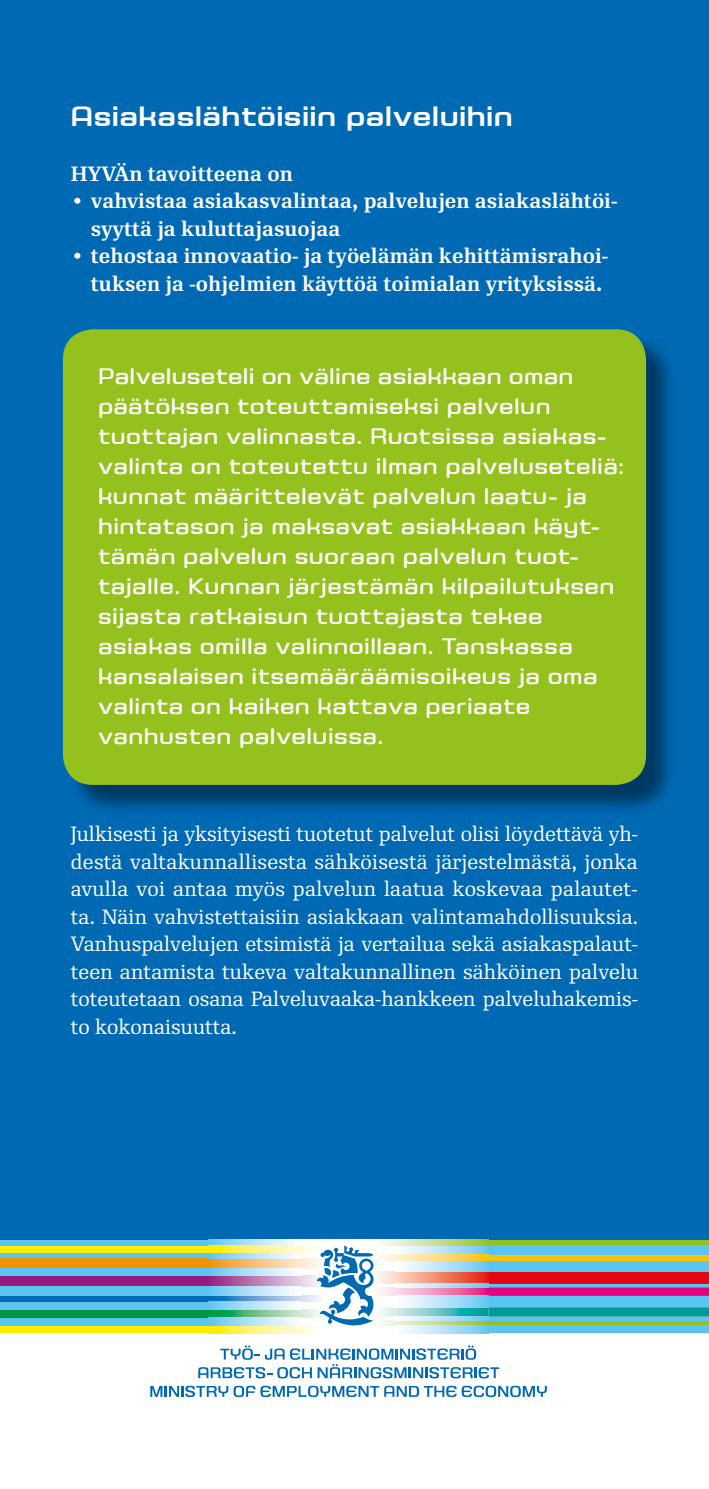
<style>
.page{position:relative;width:709px;height:1489px;background:#fff}
.page>*{position:absolute;margin:0;border:0;box-sizing:border-box;transform-origin:0 0}
.t1{font:600 25px "Saturn";letter-spacing:.04em;color:#fff}
.t2{font:500 20px/30px "Saturn";letter-spacing:.055em;color:#fff}
.t3{font:20px/27.5px "Re Public Std";color:#fff;text-align:justify}
.t4{font:700 20px/27.5px "Re Public Std";color:#fff}
</style>
<div class="page">
<div style="left:0;top:0;width:709px;height:1250px;background:#0069b4"></div>
<div style="left:0;top:1325px;width:208px;height:7px;background:#ffed00"></div>
<div style="left:0;top:1245px;width:208px;height:7px;background:#ffed00"></div>
<div style="left:0;top:1252px;width:208px;height:6px;background:#5bc5f2"></div>
<div style="left:0;top:1275px;width:208px;height:10px;background:#951b81"></div>
<div style="left:0;top:1295px;width:208px;height:6px;background:#0069b4"></div>
<div style="left:0;top:1285px;width:208px;height:10px;background:#5bc5f2"></div>
<div style="left:0;top:1309px;width:208px;height:8px;background:#009641"></div>
<div style="left:0;top:1317px;width:208px;height:8px;background:#5bc5f2"></div>
<div style="left:0;top:1301px;width:208px;height:8px;background:#5bc5f2"></div>
<div style="left:0;top:1239px;width:208px;height:6px;background:#5bc5f2"></div>
<div style="left:0;top:1258px;width:208px;height:10px;background:#f39200"></div>
<div style="left:0;top:1268px;width:208px;height:7px;background:#5bc5f2"></div>
<div style="left:488px;top:1325px;width:221px;height:7px;background:#5bc5f2"></div>
<div style="left:488px;top:1254px;width:221px;height:6px;background:#fdc300"></div>
<svg style="left:488px;top:1282px;width:221px;height:5px"></svg>
<div style="left:488px;top:1295px;width:221px;height:12px;background:#5bc5f2"></div>
<div style="left:488px;top:1287px;width:221px;height:8px;background:#e6007d"></div>
<div style="left:488px;top:1239px;width:221px;height:6px;background:#95c11f"></div>
<div style="left:488px;top:1245px;width:221px;height:9px;background:#5bc5f2"></div>
<div style="left:488px;top:1271px;width:221px;height:11px;background:#e30613"></div>
<div style="left:488px;top:1260px;width:221px;height:11px;background:#5bc5f2"></div>
<div style="left:488px;top:1320px;width:221px;height:5px;background:#95c11f"></div>
<svg style="left:488px;top:1316px;width:221px;height:4px"></svg>
<div style="left:488px;top:1307px;width:221px;height:9px;background:#009a93"></div>
<div style="left:302px;top:1239px;width:93px;height:93px;background:#fff"></div>
<svg style="left:208px;top:1239px;width:94px;height:6px"></svg>
<svg style="left:395px;top:1245px;width:93px;height:9px"></svg>
<svg style="left:208px;top:1245px;width:109px;height:7px"></svg>
<svg style="left:208px;top:1258px;width:109px;height:10px"></svg>
<svg style="left:208px;top:1275px;width:109px;height:10px"></svg>
<svg style="left:208px;top:1295px;width:109px;height:6px"></svg>
<svg style="left:208px;top:1309px;width:109px;height:8px"></svg>
<svg style="left:208px;top:1325px;width:110px;height:7px"></svg>
<svg style="left:380px;top:1239px;width:108px;height:6px"></svg>
<svg style="left:373px;top:1254px;width:115px;height:6px"></svg>
<svg style="left:373px;top:1271px;width:115px;height:11px"></svg>
<svg style="left:380px;top:1287px;width:108px;height:8px"></svg>
<svg style="left:373px;top:1307px;width:115px;height:9px"></svg>
<svg style="left:380px;top:1320px;width:108px;height:5px"></svg>
<svg style="left:208px;top:1252px;width:94px;height:6px"></svg>
<svg style="left:208px;top:1268px;width:86px;height:7px"></svg>
<svg style="left:208px;top:1285px;width:94px;height:10px"></svg>
<svg style="left:208px;top:1301px;width:86px;height:8px"></svg>
<svg style="left:208px;top:1317px;width:86px;height:8px"></svg>
<svg style="left:395px;top:1260px;width:93px;height:11px"></svg>
<svg style="left:395px;top:1282px;width:93px;height:5px"></svg>
<svg style="left:404px;top:1295px;width:84px;height:12px"></svg>
<svg style="left:404px;top:1316px;width:84px;height:4px"></svg>
<svg style="left:404px;top:1325px;width:84px;height:7px"></svg>
<svg style="left:317px;top:1245px;width:56px;height:80px"></svg>
<svg style="left:198px;top:1345px;width:301px;height:33px"></svg>
<svg style="left:150px;top:1385px;width:397px;height:11px"></svg>
<div style="left:67px;top:333px;width:610px;height:482px;background:#000;opacity:.45"></div>
<div style="left:63px;top:329px;width:583px;height:455px;background:#95c11f;border-radius:30px"></div>
<p class="t1" style="left:71px;top:99px;width:443px">Asiakaslähtöisiin palveluihin</p>
<p class="t4" style="left:71px;top:160px;width:223px">HYVÄn tavoitteena on</p>
<p class="t4" style="left:91px;top:188px;width:528px;text-indent:-17px">• vahvistaa asiakasvalintaa, palvelujen asiakaslähtöi&shy;syyttä ja kuluttajasuojaa</p>
<p class="t4" style="left:73px;top:243px;width:536px;text-align:center">• tehostaa innovaatio- ja työelämän kehittämisrahoi&shy;tuksen ja -ohjelmien käyttöä toimialan yrityksissä.</p>
<p class="t2" style="left:98px;top:360px;width:527px">Palveluseteli on väline asiakkaan oman päätöksen toteuttamiseksi palvelun tuottajan valinnasta. Ruotsissa asiakas&shy;valinta on toteutettu ilman palveluseteliä: kunnat määrittelevät palvelun laatu- ja hintatason ja maksavat asiakkaan käyt&shy;tämän palvelun suoraan palvelun tuot&shy;tajalle. Kunnan järjestämän kilpailutuksen sijasta ratkaisun tuottajasta tekee asiakas omilla valinnoillaan. Tanskassa kansalaisen itsemääräämisoikeus ja oma valinta on kaiken kattava periaate vanhusten palveluissa.</p>
<p class="t3" style="left:71px;top:820px;width:569px">Julkisesti ja yksityisesti tuotetut palvelut olisi löydettävä yh&shy;destä valtakunnallisesta sähköisestä järjestelmästä, jonka avulla voi antaa myös palvelun laatua koskevaa palautet&shy;ta. Näin vahvistettaisiin asiakkaan valintamahdollisuuksia.<br>Vanhuspalvelujen etsimistä ja vertailua sekä asiakaspalaut&shy;teen antamista tukeva valtakunnallinen sähköinen palvelu toteutetaan osana Palveluvaaka-hankkeen palveluhakemis&shy;to kokonaisuutta.</p>
</div>
